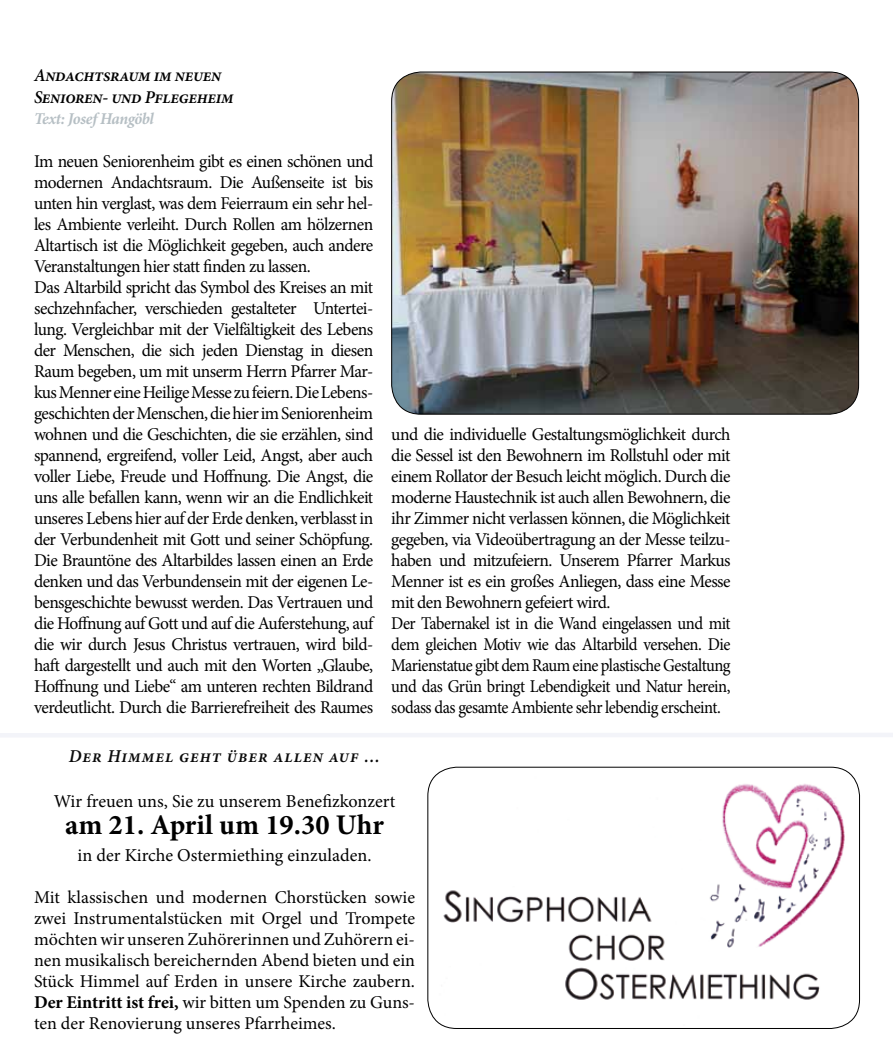
<style>
.page{position:relative;width:893px;height:1063px;background:#fff}
.page>*{position:absolute;margin:0;border:0;box-sizing:border-box;transform-origin:0 0}
.t1{font:700 28.5px "Minion Pro";color:#000}
.t2{font:18.15px "Minion Pro";color:#000}
.t3{font:italic 600 18.15px "Minion Pro";letter-spacing:.05em;color:#000}
.t4{font:18px/21px "Minion Pro";letter-spacing:-.03em;color:#000}
.t5{font:italic 600 18px/21.6px "Minion Pro";letter-spacing:-.02em;color:#000}
.t6{font:italic 700 16.5px "Minion Pro";letter-spacing:-.04em;color:#b6bfc4}
.s1{font-weight:700}
</style>
<div class="page">
<img style="left:392px;top:72px;width:467px;height:342px">
<img style="left:428px;top:771px;width:431px;height:257px">
<div style="left:0;top:733px;width:893px;height:5px;background:#f3f4f9"></div>
<p class="t5" style="left:34px;top:64px;width:201px">Andachtsraum im neuen<br>Senioren- und Pflegeheim</p>
<p class="t6" style="left:34px;top:107px;width:122px">Text: Josef Hangöbl</p>
<p class="t4" style="left:34px;top:151px;width:341px">Im neuen Seniorenheim gibt es einen schönen und modernen Andachtsraum. Die Außenseite ist bis unten hin verglast, was dem Feierraum ein sehr hel&shy;les Ambiente verleiht. Durch Rollen am hölzernen Altartisch ist die Möglichkeit gegeben, auch andere Veranstaltungen hier statt finden zu lassen.<br>Das Altarbild spricht das Symbol des Kreises an mit sechzehnfacher, verschieden gestalteter Untertei&shy;lung. Vergleichbar mit der Vielfältigkeit des Lebens der Menschen, die sich jeden Dienstag in diesen Raum begeben, um mit unserm Herrn Pfarrer Mar&shy;kus Menner eine Heilige Messe zu feiern. Die Lebens&shy;geschichten der Menschen, die hier im Seniorenheim wohnen und die Geschichten, die sie erzählen, sind spannend, ergreifend, voller Leid, Angst, aber auch voller Liebe, Freude und Hoffnung. Die Angst, die uns alle befallen kann, wenn wir an die Endlichkeit unseres Lebens hier auf der Erde denken, verblasst in der Verbundenheit mit Gott und seiner Schöpfung.<br>Die Brauntöne des Altarbildes lassen einen an Erde denken und das Verbundensein mit der eigenen Le&shy;bensgeschichte bewusst werden. Das Vertrauen und die Hoffnung auf Gott und auf die Auferstehung, auf die wir durch Jesus Christus vertrauen, wird bild&shy;haft dargestellt und auch mit den Worten „Glaube, Hoffnung und Liebe“ am unteren rechten Bildrand verdeutlicht. Durch die Barrierefreiheit des Raumes</p>
<p class="t4" style="left:391px;top:424px;width:341px">und die individuelle Gestaltungsmöglichkeit durch die Sessel ist den Bewohnern im Rollstuhl oder mit einem Rollator der Besuch leicht möglich. Durch die moderne Haustechnik ist auch allen Bewohnern, die ihr Zimmer nicht verlassen können, die Möglichkeit gegeben, via Videoübertragung an der Messe teilzu&shy;haben und mitzufeiern. Unserem Pfarrer Markus Menner ist es ein großes Anliegen, dass eine Messe mit den Bewohnern gefeiert wird.<br>Der Tabernakel ist in die Wand eingelassen und mit dem gleichen Motiv wie das Altarbild versehen. Die Marienstatue gibt dem Raum eine plastische Gestaltung und das Grün bringt Lebendigkeit und Natur herein, sodass das gesamte Ambiente sehr lebendig erscheint.</p>
<p class="t3" style="left:69px;top:743px;width:313px">Der Himmel geht über allen auf …</p>
<p class="t2" style="left:54px;top:789px;width:343px">Wir freuen uns, Sie zu unserem Benefizkonzert</p>
<h1 class="t1" style="left:65px;top:804px;width:320px">am 21. April um 19.30 Uhr</h1>
<p class="t2" style="left:78px;top:843px;width:295px">in der Kirche Ostermiething einzuladen.</p>
<p class="t4" style="left:34px;top:886px;width:383px;text-align:justify">Mit klassischen und modernen Chorstücken sowie zwei Instrumentalstücken mit Orgel und Trompete möchten wir unseren Zuhörerinnen und Zuhörern ei&shy;nen musikalisch bereichernden Abend bieten und ein Stück Himmel auf Erden in unsere Kirche zaubern.<br><span class="s1">Der Eintritt ist frei,</span> wir bitten um Spenden zu Guns&shy;ten der Renovierung unseres Pfarrheimes.</p>
</div>
